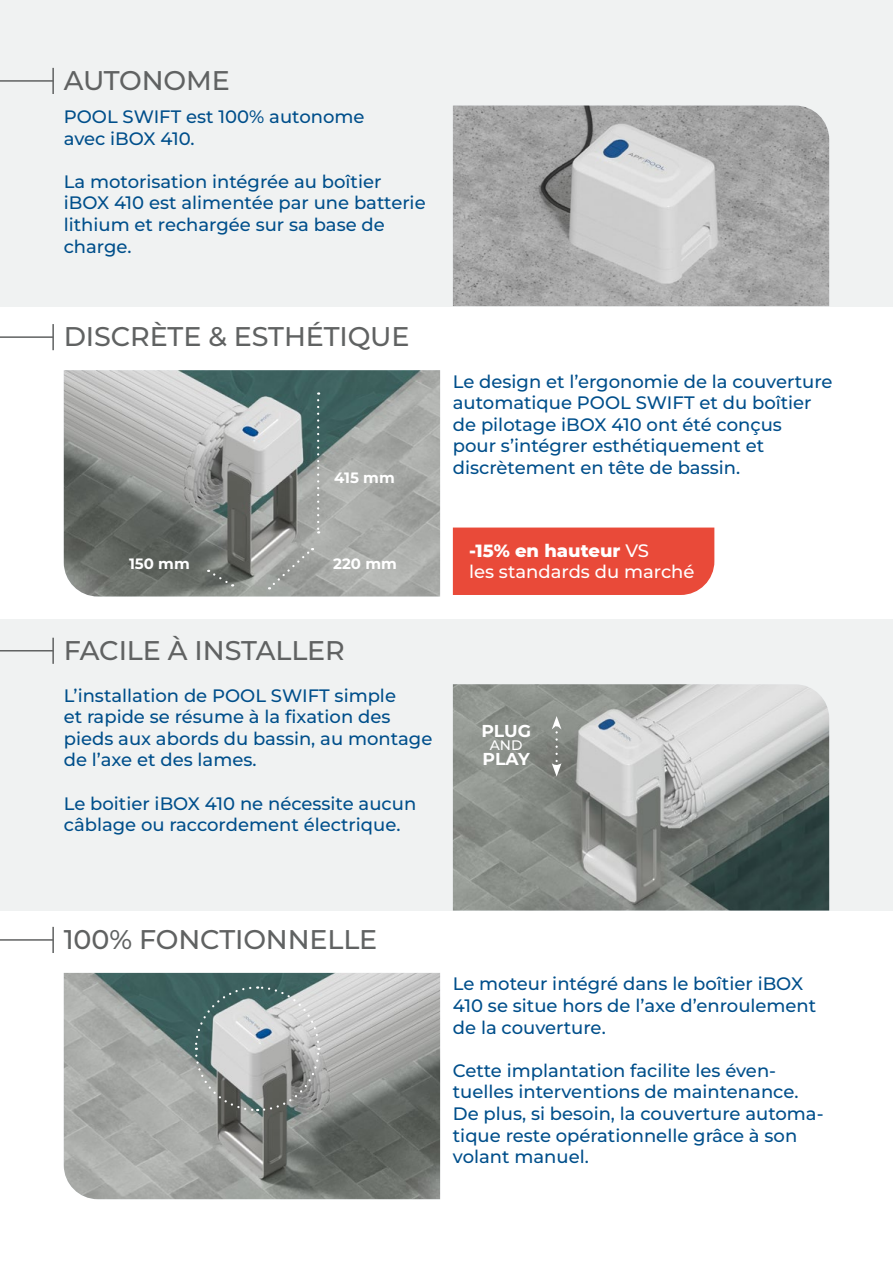
<style>
.page{position:relative;width:893px;height:1263px;background:#fff}
.page>*{position:absolute;margin:0;border:0;box-sizing:border-box;transform-origin:0 0}
.t1{font:500 27px "Montserrat";letter-spacing:-.005em;color:#606262}
.t2{font:500 18px/21.6px "Montserrat";color:#004f8b}
.t3{font:500 18px/21.6px "Montserrat";color:#fff}
.t4{font:700 17.25px "Montserrat";letter-spacing:-.01em;color:#fff}
.t5{font:700 15px "Montserrat";color:#fff}
.t6{font:500 13.8px "Montserrat";color:#fff}
.s1{font-weight:800}
</style>
<div class="page">
<div style="left:0;top:0;width:893px;height:306px;background:#f0f2f2"></div>
<div style="left:0;top:619px;width:893px;height:291px;background:#f0f2f2"></div>
<img style="left:453px;top:106px;width:376px;height:200px">
<img style="left:64px;top:370px;width:376px;height:226px">
<div style="left:453px;top:527px;width:261px;height:68px;background:#e94a39"></div>
<img style="left:453px;top:684px;width:376px;height:226px">
<img style="left:64px;top:973px;width:376px;height:226px">
<svg style="left:194px;top:985px;width:127px;height:127px;background:#9aa2a2"></svg>
<svg style="left:317px;top:392px;width:2px;height:141px"></svg>
<svg style="left:269px;top:548px;width:44px;height:41px;background:#a0a29f"></svg>
<svg style="left:552px;top:716px;width:9px;height:60px"></svg>
<svg style="left:208px;top:570px;width:25px;height:17px"></svg>
<hr style="left:0;top:80px;width:53px;height:2px;background:#606262">
<hr style="left:52px;top:68px;width:2px;height:26px;background:#606262">
<hr style="left:0;top:336px;width:53px;height:2px;background:#606262">
<hr style="left:52px;top:324px;width:2px;height:26px;background:#606262">
<hr style="left:0;top:650px;width:53px;height:1px;background:#606262">
<hr style="left:52px;top:638px;width:2px;height:26px;background:#606262">
<hr style="left:0;top:939px;width:53px;height:2px;background:#606262">
<hr style="left:52px;top:927px;width:2px;height:26px;background:#606262">
<h1 class="t1" style="left:64px;top:61px;width:168px">AUTONOME</h1>
<p class="t2" style="left:64px;top:105px;width:302px">POOL SWIFT est 100% autonome avec iBOX 410.</p>
<p class="t2" style="left:64px;top:170px;width:363px">La motorisation intégrée au boîtier iBOX 410 est alimentée par une batterie lithium et rechargée sur sa base de charge.</p>
<h1 class="t1" style="left:64px;top:318px;width:347px">DISCRÈTE &amp; ESTHÉTIQUE</h1>
<p class="t5" style="left:334px;top:467px;width:62px">415 mm</p>
<p class="t2" style="left:453px;top:370px;width:381px">Le design et l’ergonomie de la couverture automatique POOL SWIFT et du boîtier de pilotage iBOX 410 ont été conçus<br>pour s’intégrer esthétiquement et discrètement en tête de bassin.</p>
<p class="t5" style="left:129px;top:552px;width:62px">150 mm</p>
<p class="t5" style="left:333px;top:552px;width:65px">220 mm</p>
<h1 class="t1" style="left:64px;top:632px;width:283px">FACILE À INSTALLER</h1>
<p class="t2" style="left:64px;top:684px;width:370px">L’installation de POOL SWIFT simple<br>et rapide se résume à la fixation des pieds aux abords du bassin, au montage de l’axe et des lames.</p>
<p class="t2" style="left:64px;top:792px;width:354px">Le boitier iBOX 410 ne nécessite aucun câblage ou raccordement électrique.</p>
<p class="t3" style="left:469px;top:539px;width:227px"><span class="s1">-15% en hauteur</span> VS<br>les standards du marché</p>
<p class="t4" style="left:481px;top:718px;width:51px">PLUG</p>
<p class="t6" style="left:490px;top:735px;width:34px">AND</p>
<p class="t4" style="left:483px;top:747px;width:49px">PLAY</p>
<h1 class="t1" style="left:64px;top:920px;width:315px">100% FONCTIONNELLE</h1>
<p class="t2" style="left:453px;top:972px;width:365px">Le moteur intégré dans le boîtier iBOX<br>410 se situe hors de l’axe d’enroulement de la couverture.</p>
<p class="t2" style="left:453px;top:1059px;width:372px">Cette implantation facilite les éven&shy;tuelles interventions de maintenance.<br>De plus, si besoin, la couverture automa&shy;tique reste opérationnelle grâce à son volant manuel.</p>
</div>
